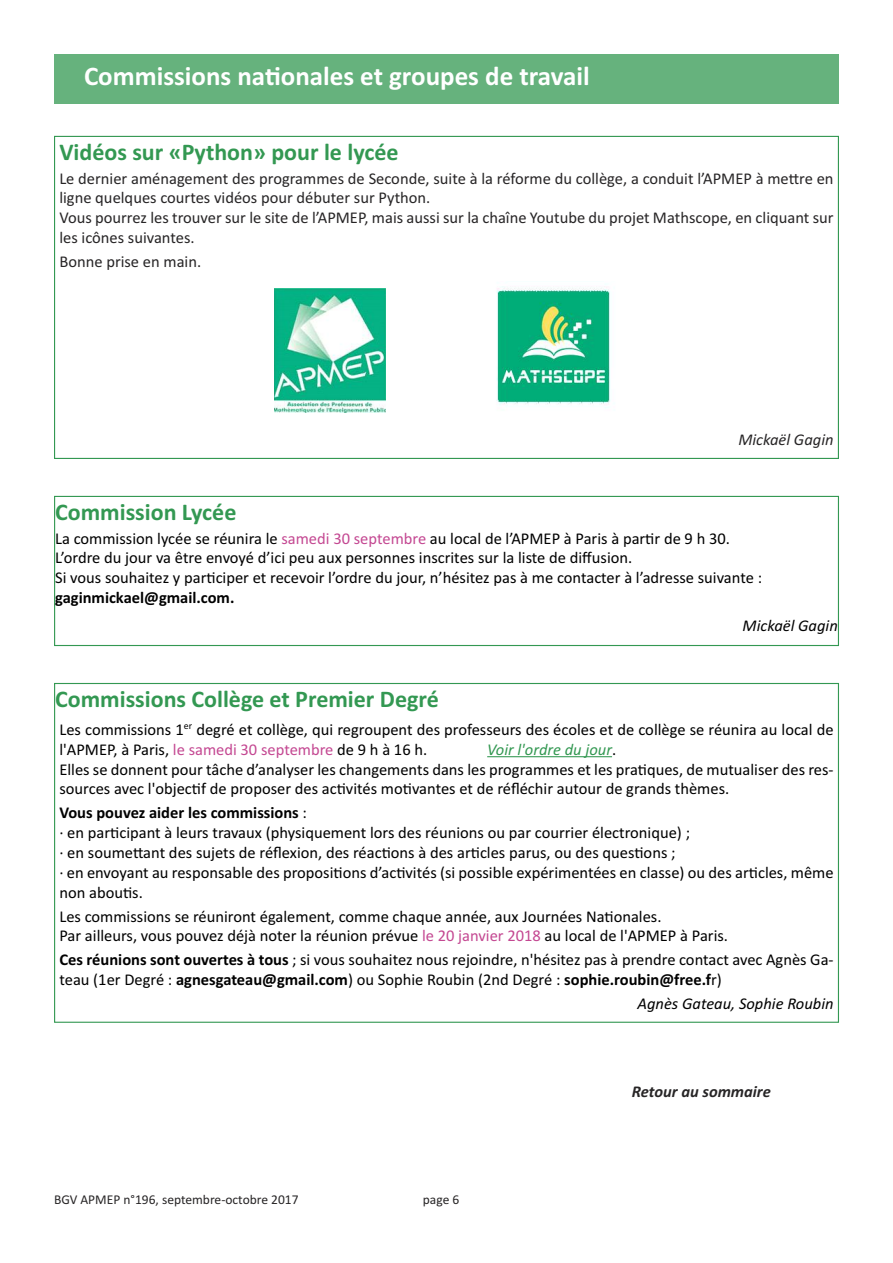
<style>
.page{position:relative;width:893px;height:1263px;background:#fff}
.page>*{position:absolute;margin:0;border:0;box-sizing:border-box;transform-origin:0 0}
.t1{font:700 27px "Calibri";color:#fff}
.t2{font:700 24px "Calibri";color:#339852}
.t3{font:16.5px/19.8px "Calibri";color:#000}
.t4{font:16.5px/19.8px "Calibri";color:#272526}
.t5{font:italic 16.5px "Calibri";color:#000}
.t6{font:700 16.5px "Calibri";color:#000}
.t7{font:italic 700 16.5px "Calibri";color:#272526}
.t8{font:italic 16.5px "Calibri";color:#272526}
.t9{font:13.5px "Calibri";color:#272526}
.s1{color:#c44892}
.s2{font-style:italic;color:#339852}
.s3{font-weight:700}
</style>
<div class="page">
<hr style="left:487px;top:756px;width:125px;height:1px;background:#339852">
<div style="left:54px;top:54px;width:785px;height:49px;background:#66b27d"></div>
<div style="left:54px;top:496px;width:785px;height:150px;border:1px solid #339852"></div>
<img style="left:275px;top:288px;width:111px;height:125px">
<img style="left:496px;top:284px;width:115px;height:124px">
<h1 class="t1" style="left:84px;top:60px;width:507px">Commissions nationales et groupes de travail</h1>
<h2 class="t2" style="left:59px;top:138px;width:341px">Vidéos sur «Python» pour le lycée</h2>
<p class="t4" style="left:59px;top:168px;width:776px">Le dernier aménagement des programmes de Seconde, suite à la réforme du collège, a conduit l’APMEP à mettre en ligne quelques courtes vidéos pour débuter sur Python.<br>Vous pourrez les trouver sur le site de l’APMEP, mais aussi sur la chaîne Youtube du projet Mathscope, en cliquant sur les icônes suivantes.</p>
<p class="t4" style="left:59px;top:251px;width:143px">Bonne prise en main.</p>
<p class="t8" style="left:738px;top:430px;width:97px">Mickaël Gagin</p>
<h2 class="t2" style="left:55px;top:498px;width:183px">Commission Lycée</h2>
<p class="t3" style="left:55px;top:528px;width:708px">La commission lycée se réunira le <span class="s1">samedi 30 septembre</span> au local de l’APMEP à Paris à partir de 9 h 30.<br>L’ordre du jour va être envoyé d’ici peu aux personnes inscrites sur la liste de diffusion.<br>Si vous souhaitez y participer et recevoir l’ordre du jour, n’hésitez pas à me contacter à l’adresse suivante :</p>
<p class="t6" style="left:55px;top:588px;width:181px">gaginmickael@gmail.com.</p>
<p class="t5" style="left:743px;top:616px;width:97px">Mickaël Gagin</p>
<h2 class="t2" style="left:55px;top:685px;width:385px">Commissions Collège et Premier Degré</h2>
<p class="t3" style="left:59px;top:719px;width:776px">Les commissions 1<sup>er</sup> degré et collège, qui regroupent des professeurs des écoles et de collège se réunira au local de l'APMEP, à Paris, <span class="s1">le samedi 30 septembre</span> de 9 h à 16 h.</p>
<p class="t3" style="left:59px;top:739px;width:776px;text-indent:428px"><span class="s2">Voir l'ordre du jour</span>.<br>Elles se donnent pour tâche d’analyser les changements dans les programmes et les pratiques, de mutualiser des res&shy;sources avec l'objectif de proposer des activités motivantes et de réfléchir autour de grands thèmes.</p>
<p class="t3" style="left:59px;top:803px;width:776px"><span class="s3">Vous pouvez aider les commissions</span> :<br>· en participant à leurs travaux (physiquement lors des réunions ou par courrier électronique) ;<br>· en soumettant des sujets de réflexion, des réactions à des articles parus, ou des questions ;<br>· en envoyant au responsable des propositions d’activités (si possible expérimentées en classe) ou des articles, même non aboutis.</p>
<p class="t3" style="left:59px;top:906px;width:670px">Les commissions se réuniront également, comme chaque année, aux Journées Nationales.<br>Par ailleurs, vous pouvez déjà noter la réunion prévue <span class="s1">le 20 janvier 2018</span> au local de l'APMEP à Paris.</p>
<p class="t3" style="left:59px;top:950px;width:776px"><span class="s3">Ces réunions sont ouvertes à tous</span> ; si vous souhaitez nous rejoindre, n'hésitez pas à prendre contact avec Agnès Ga&shy;teau (1er Degré : <span class="s3">agnesgateau@gmail.com</span>) ou Sophie Roubin (2nd Degré : <span class="s3">sophie.roubin@free.f</span>r)</p>
<p class="t5" style="left:637px;top:994px;width:198px">Agnès Gateau, Sophie Roubin</p>
<p class="t9" style="left:54px;top:1192px;width:246px">BGV APMEP n°196, septembre-octobre 2017</p>
<p class="t9" style="left:423px;top:1192px;width:38px">page 6</p>
<p class="t7" style="left:632px;top:1081px;width:141px">Retour au sommaire</p>
</div>
